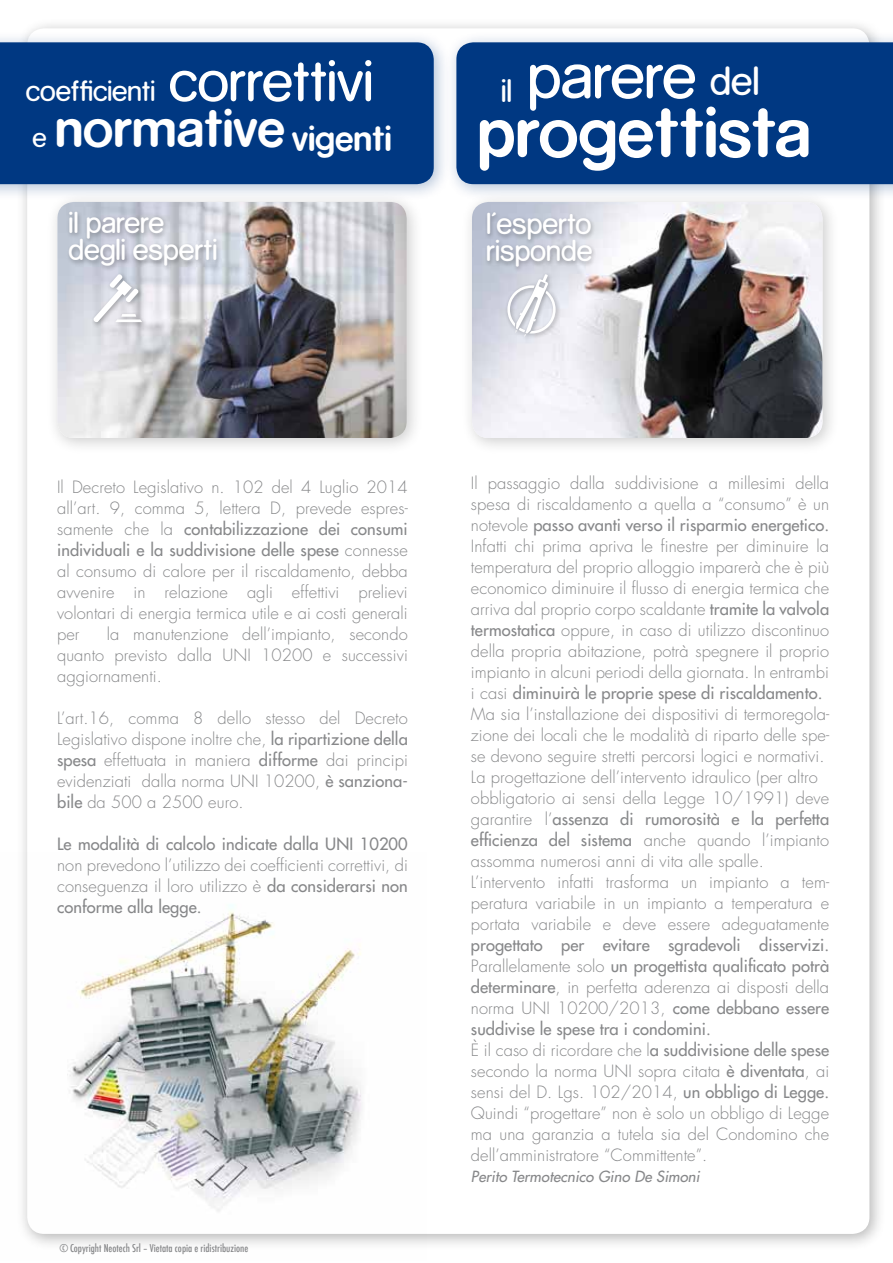
<style>
.page{position:relative;width:893px;height:1263px;background:#fff}
.page>*{position:absolute;margin:0;border:0;box-sizing:border-box;transform-origin:0 0}
.t1{font:700 64.2px "Rocko FLF";color:#fff}
.t2{font:58.2px "Rocko FLF";color:#fff}
.t3{font:700 48.6px "Rocko FLF";color:#fff}
.t4{font:27px/27px "Rocko FLF";color:#fff}
.t5{font:26.1px "Rocko FLF";color:#fff}
.t6{font:300 16.5px/21px "Futura";letter-spacing:.005em;color:#87888a;text-align:justify}
.t7{font:16.5px "Futura";letter-spacing:.005em;color:#87888a}
.t8{font:italic 15px "Futura";letter-spacing:.005em;color:#87888a}
.t9{font:500 condensed 10.5px "Futura";color:#87888a}
.s1{font-size:52.35px}
.s2{font-weight:400;font-size:24.3px}
.s3{font-size:29.1px}
.s4{font-size:36.3px}
.s5{font-weight:400}
</style>
<div class="page">
<div style="left:16px;top:17px;width:871px;height:1234px;background:#000;opacity:.3"></div>
<div style="left:27px;top:28px;width:842px;height:1206px;background:#fff;border-radius:17px"></div>
<div style="left:0;top:31px;width:451px;height:170px;background:#003882;opacity:.3"></div>
<div style="left:0;top:42px;width:434px;height:142px;background:#003882"></div>
<div style="left:46px;top:191px;width:378px;height:264px;background:#000;opacity:.2"></div>
<img style="left:57px;top:202px;width:350px;height:236px">
<div style="left:461px;top:191px;width:379px;height:264px;background:#000;opacity:.2"></div>
<img style="left:472px;top:202px;width:350px;height:236px">
<div style="left:66px;top:210px;width:157px;height:62px;background:#000;opacity:.3"></div>
<div style="left:485px;top:210px;width:112px;height:63px;background:#000;opacity:.3"></div>
<div style="left:445px;top:31px;width:448px;height:170px;background:#003882;opacity:.3"></div>
<div style="left:456px;top:42px;width:437px;height:142px;background:#003882"></div>
<img style="left:16px;top:852px;width:411px;height:399px">
<div style="left:91px;top:272px;width:57px;height:56px;background:#000;opacity:.3"></div>
<svg style="left:93px;top:274px;width:49px;height:49px"></svg>
<div style="left:504px;top:272px;width:57px;height:70px;background:#000;opacity:.3"></div>
<svg style="left:507px;top:274px;width:49px;height:63px"></svg>
<h3 class="t5" style="left:26px;top:75px;width:349px">coefficienti <span class="s1">correttivi</span></h3>
<h3 class="t3" style="left:32px;top:95px;width:361px"><span class="s2">e</span> normative <sub>vigenti</sub></h3>
<h2 class="t2" style="left:501px;top:40px;width:260px"><span class="s3">il</span> parere <span class="s4">del</span></h2>
<h1 class="t1" style="left:477px;top:90px;width:336px">progettista</h1>
<h3 class="t4" style="left:68px;top:209px;width:150px">il parere degli esperti</h3>
<h3 class="t4" style="left:486px;top:210px;width:108px">l’esperto risponde</h3>
<p class="t6" style="left:57px;top:477px;width:352px">Il Decreto Legislativo n. 102 del 4 Luglio 2014 all’art. 9, comma 5, lettera D, prevede espres&shy;samente che la <span class="s5">contabilizzazione dei consumi individuali e la suddivisione delle spese</span> connesse al consumo di calore per il riscaldamento, debba avvenire in relazione agli effettivi prelievi volontari di energia termica utile e ai costi generali per</p>
<p class="t6" style="left:57px;top:624px;width:352px;text-indent:50px">la manutenzione dell’impianto, secondo quanto previsto dalla UNI 10200 e successivi aggiornamenti.</p>
<p class="t6" style="left:57px;top:708px;width:352px">L’art.16, comma 8 dello stesso del Decreto Legislativo dispone inoltre che, <span class="s5">la ripartizione della spesa</span> effettuata in maniera <span class="s5">difforme</span> dai principi evidenziati dalla norma UNI 10200, <span class="s5">è sanziona&shy;bile</span> da 500 a 2500 euro.</p>
<p class="t7" style="left:57px;top:833px;width:352px">Le modalità di calcolo indicate dalla UNI 10200</p>
<p class="t6" style="left:57px;top:855px;width:352px">non prevedono l’utilizzo dei coefficienti correttivi, di conseguenza il loro utilizzo è <span class="s5">da considerarsi non conforme alla legge.</span></p>
<p class="t9" style="left:60px;top:1241px;width:190px">© Copyright Neotech Srl – Vietata copia e ridistribuzione</p>
<p class="t6" style="left:471px;top:473px;width:360px;text-align:left">Il passaggio dalla suddivisione a millesimi della spesa di riscaldamento a quella a “consumo” è un notevole <span class="s5">passo avanti verso il risparmio energetico.<br></span>Infatti chi prima apriva le finestre per diminuire la temperatura del proprio alloggio imparerà che è più economico diminuire il flusso di energia termica che arriva dal proprio corpo scaldante <span class="s5">tramite la valvola termostatica</span> oppure, in caso di utilizzo discontinuo della propria abitazione, potrà spegnere il proprio impianto in alcuni periodi della giornata. In entrambi i casi <span class="s5">diminuirà le proprie spese di riscaldamento.<br></span>Ma sia l’installazione dei dispositivi di termoregola&shy;zione dei locali che le modalità di riparto delle spe&shy;se devono seguire stretti percorsi logici e normativi.<br>La progettazione dell’intervento idraulico (per altro obbligatorio ai sensi della Legge 10/1991) deve garantire l’<span class="s5">assenza di rumorosità e la perfetta efficienza del sistema</span> anche quando l’impianto assomma numerosi anni di vita alle spalle.<br>L’intervento infatti trasforma un impianto a tem&shy;peratura variabile in un impianto a temperatura e portata variabile e deve essere adeguatamente</p>
<p class="t6" style="left:471px;top:935px;width:360px;text-align:left"><span class="s5">progettato per evitare sgradevoli disservizi.<br></span>Parallelamente solo <span class="s5">un progettista qualificato potrà determinare</span>, in perfetta aderenza ai disposti della norma UNI 10200/2013, <span class="s5">come debbano essere suddivise le spese tra i condomini.<br></span>È il caso di ricordare che l<span class="s5">a suddivisione delle spese </span>secondo la norma UNI sopra citata <span class="s5">è diventata</span>, ai sensi del D. Lgs. 102/2014, <span class="s5">un obbligo di Legge.<br></span>Quindi “progettare” non è solo un obbligo di Legge ma una garanzia a tutela sia del Condomino che dell’amministratore “Committente”.</p>
<p class="t8" style="left:471px;top:1167px;width:230px">Perito Termotecnico Gino De Simoni</p>
</div>
